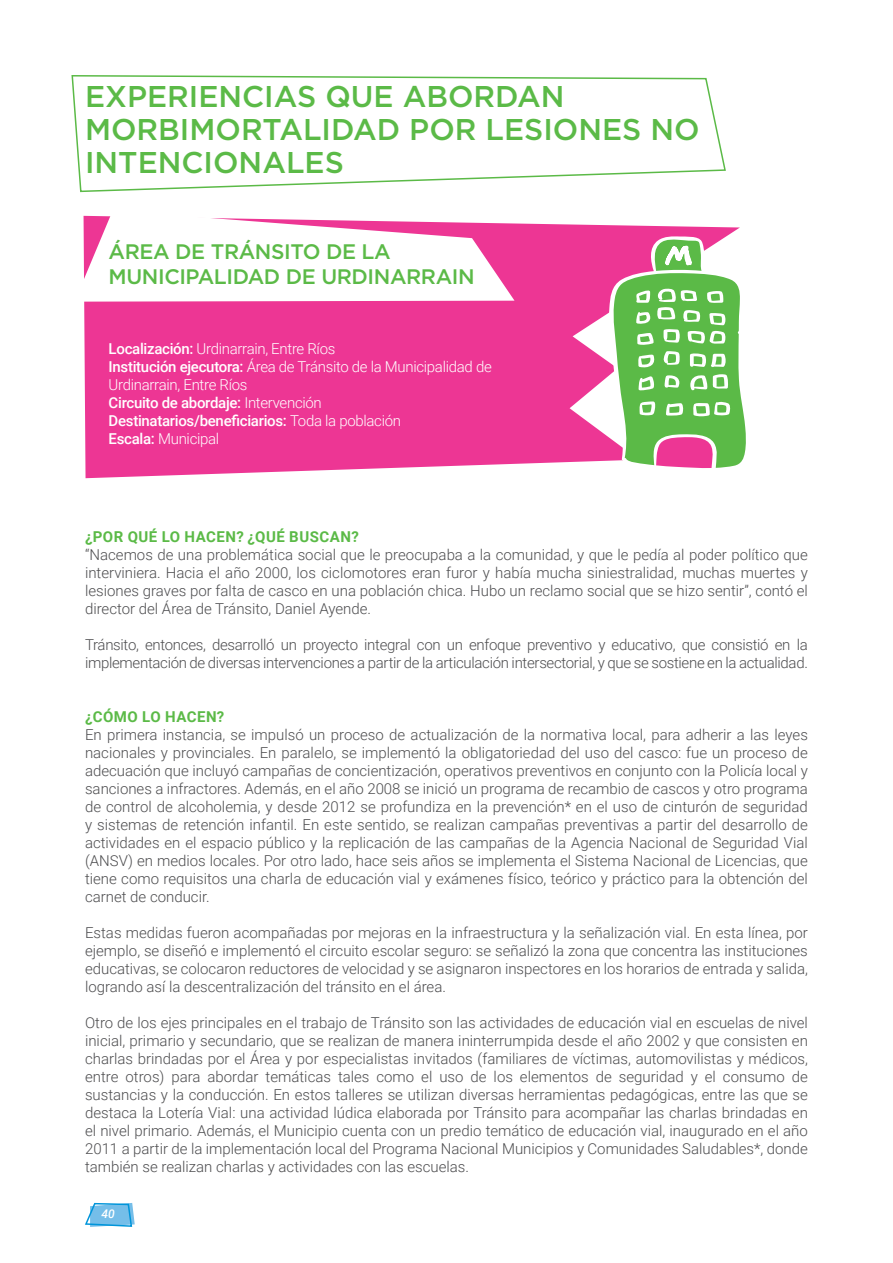
<style>
.page{position:relative;width:893px;height:1263px;background:#fff}
.page>*{position:absolute;margin:0;border:0;box-sizing:border-box;transform-origin:0 0}
.t1{font:500 30px/33px "Gotham";color:#5bba47}
.t2{font:500 21px/25.2px "Gotham";letter-spacing:-.02em;color:#5bba47}
.t3{font:300 15px/18px "Roboto";letter-spacing:-.02em;color:#4d4d4f;text-align:justify}
.t4{font:300 15px/18px "Roboto";letter-spacing:-.02em;color:#fff}
.t5{font:700 15px "Roboto";letter-spacing:.035em;color:#5bba47}
.t6{font:italic 500 12px "Roboto";color:#fff}
.s1{font-weight:500}
</style>
<div class="page">
<svg style="left:85px;top:1202px;width:50px;height:25px"></svg>
<svg style="left:71px;top:75px;width:655px;height:118px"></svg>
<svg style="left:84px;top:223px;width:656px;height:255px;background:#ee479d"></svg>
<svg style="left:83px;top:215px;width:431px;height:87px"></svg>
<svg style="left:609px;top:236px;width:137px;height:235px"></svg>
<h1 class="t1" style="left:85px;top:79px;width:616px">EXPERIENCIAS QUE ABORDAN<br>MORBIMORTALIDAD POR LESIONES NO<br>INTENCIONALES</h1>
<h2 class="t2" style="left:109px;top:239px;width:368px">ÁREA DE TRÁNSITO DE LA<br>MUNICIPALIDAD DE URDINARRAIN</h2>
<p class="t4" style="left:109px;top:339px;width:385px"><span class="s1">Localización:</span> Urdinarrain, Entre Ríos<br><span class="s1">Institución ejecutora:</span> Área de Tránsito de la Municipalidad de Urdinarrain, Entre Ríos<br><span class="s1">Circuito de abordaje:</span> Intervención <span class="s1">Destinatarios/beneficiarios:</span> Toda la población<br><span class="s1">Escala:</span> Municipal</p>
<p class="t5" style="left:85px;top:526px;width:275px">¿POR QUÉ LO HACEN? ¿QUÉ BUSCAN?</p>
<p class="t3" style="left:85px;top:545px;width:724px">“Nacemos de una problemática social que le preocupaba a la comunidad, y que le pedía al poder político que interviniera. Hacia el año 2000, los ciclomotores eran furor y había mucha siniestralidad, muchas muertes y lesiones graves por falta de casco en una población chica. Hubo un reclamo social que se hizo sentir”, contó el director del Área de Tránsito, Daniel Ayende.</p>
<p class="t3" style="left:85px;top:635px;width:724px">Tránsito, entonces, desarrolló un proyecto integral con un enfoque preventivo y educativo, que consistió en la implementación de diversas intervenciones a partir de la articulación intersectorial, y que se sostiene en la actualidad.</p>
<p class="t5" style="left:85px;top:706px;width:141px">¿CÓMO LO HACEN?</p>
<p class="t3" style="left:85px;top:725px;width:724px">En primera instancia, se impulsó un proceso de actualización de la normativa local, para adherir a las leyes nacionales y provinciales. En paralelo, se implementó la obligatoriedad del uso del casco: fue un proceso de adecuación que incluyó campañas de concientización, operativos preventivos en conjunto con la Policía local y sanciones a infractores. Además, en el año 2008 se inició un programa de recambio de cascos y otro programa de control de alcoholemia, y desde 2012 se profundiza en la prevención* en el uso de cinturón de seguridad y sistemas de retención infantil. En este sentido, se realizan campañas preventivas a partir del desarrollo de actividades en el espacio público y la replicación de las campañas de la Agencia Nacional de Seguridad Vial (ANSV) en medios locales. Por otro lado, hace seis años se implementa el Sistema Nacional de Licencias, que tiene como requisitos una charla de educación vial y exámenes físico, teórico y práctico para la obtención del carnet de conducir.</p>
<p class="t3" style="left:85px;top:923px;width:724px">Estas medidas fueron acompañadas por mejoras en la infraestructura y la señalización vial. En esta línea, por ejemplo, se diseñó e implementó el circuito escolar seguro: se señalizó la zona que concentra las instituciones educativas, se colocaron reductores de velocidad y se asignaron inspectores en los horarios de entrada y salida, logrando así la descentralización del tránsito en el área.</p>
<p class="t3" style="left:85px;top:1013px;width:724px">Otro de los ejes principales en el trabajo de Tránsito son las actividades de educación vial en escuelas de nivel inicial, primario y secundario, que se realizan de manera ininterrumpida desde el año 2002 y que consisten en charlas brindadas por el Área y por especialistas invitados (familiares de víctimas, automovilistas y médicos, entre otros) para abordar temáticas tales como el uso de los elementos de seguridad y el consumo de sustancias y la conducción. En estos talleres se utilizan diversas herramientas pedagógicas, entre las que se destaca la Lotería Vial: una actividad lúdica elaborada por Tránsito para acompañar las charlas brindadas en el nivel primario. Además, el Municipio cuenta con un predio temático de educación vial, inaugurado en el año 2011 a partir de la implementación local del Programa Nacional Municipios y Comunidades Saludables*, donde también se realizan charlas y actividades con las escuelas.</p>
<p class="t6" style="left:102px;top:1205px;width:15px">40</p>
</div>
